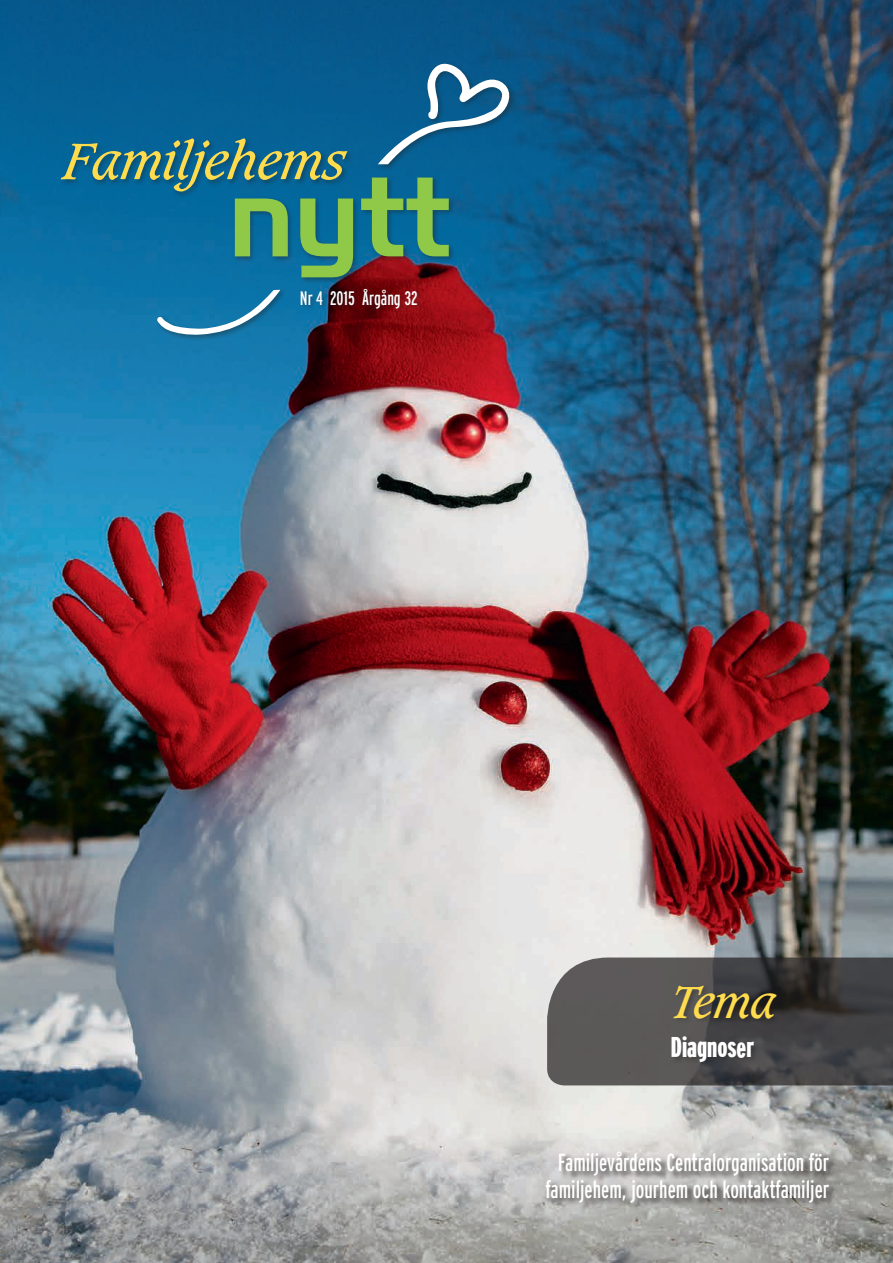
<style>
.page{position:relative;width:893px;height:1263px;background:#fff}
.page>*{position:absolute;margin:0;border:0;box-sizing:border-box;transform-origin:0 0}
.t1{font:italic 43.5px "Caxton";color:#ffdc4e}
.t2{font:900 extra-condensed 28.5px "Interstate";color:#fff}
.t3{font:extra-condensed 24.75px/26.4px "Interstate";color:#fff;text-align:center}
.t4{font:extra-condensed 19.5px "Interstate";color:#fff}
</style>
<div class="page">
<img style="left:0;top:0;width:893px;height:1263px">
<div style="left:233px;top:175px;width:223px;height:109px;background:#231f20;opacity:.4"></div>
<div style="left:155px;top:287px;width:132px;height:54px;background:#231f20;opacity:.4"></div>
<svg style="left:157px;top:290px;width:123px;height:45px;background:#3187b3"></svg>
<div style="left:376px;top:61px;width:140px;height:110px;background:#231f20;opacity:.4"></div>
<svg style="left:61px;top:63px;width:451px;height:214px;background:#22718c"></svg>
<div style="left:299px;top:286px;width:125px;height:28px;background:#231f20;opacity:.4"></div>
<div style="left:546px;top:1152px;width:292px;height:59px;background:#231f20;opacity:.7"></div>
<svg style="left:547px;top:957px;width:346px;height:128px;background:#504e4f"></svg>
<div style="left:670px;top:984px;width:113px;height:85px;background:#231f20;opacity:.4"></div>
<p class="t4" style="left:300px;top:287px;width:119px">Nr 4 2015 Årgång 32</p>
<h1 class="t1" style="left:671px;top:976px;width:106px">Tema</h1>
<p class="t2" style="left:671px;top:1031px;width:85px">Diagnoser</p>
<p class="t3" style="left:545px;top:1149px;width:285px">Familjevårdens Centralorganisation för familjehem, jourhem och kontaktfamiljer</p>
</div>
